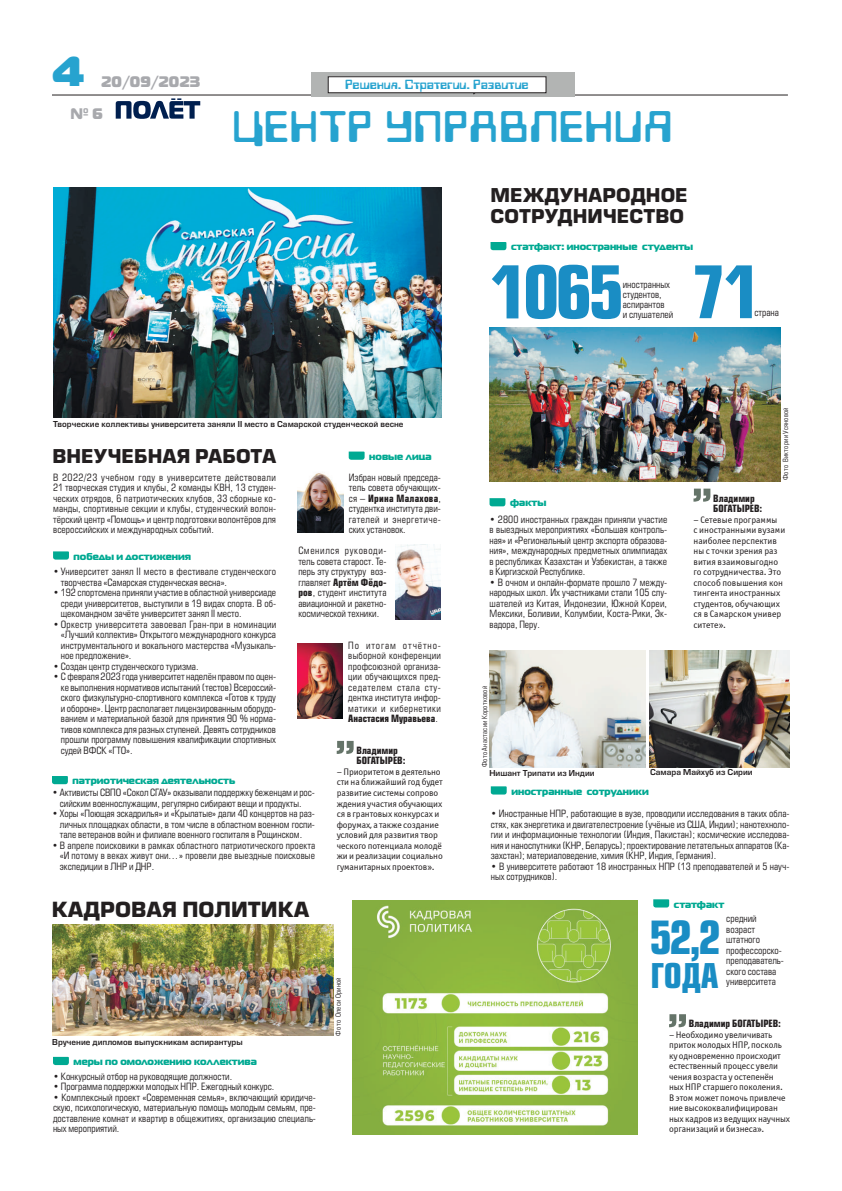
<style>
.page{position:relative;width:842px;height:1191px;background:#fff}
.page>*{position:absolute;margin:0;border:0;box-sizing:border-box;transform-origin:0 0}
.t1{font:700 70.9px "Europe Cond";color:#1a8dc4}
.t2{font:48.7px "Techno 28";color:#27a3cf}
.t3{font:700 44.6px "Europe Cond";color:#1a8dc4}
.t4{font:41.7px "Magistral Black C";color:#27a3cf}
.t5{font:700 33.3px "Europe Cond";color:#1a8dc4}
.t6{font:700 20.4px "Europe";letter-spacing:.12em;color:#231f20}
.t7{font:700 18.6px/20.4px "Europe";color:#231f20}
.t8{font:15.3px "Magistral Black C";color:#a8a9ad}
.t9{font:14.6px "Techno 28";letter-spacing:-.01em;color:#27a3cf}
.t10{font:10px "Magistral Black C";color:#00a992}
.t11{font:9.8px/10.5px "Europe Cond";color:#231f20;text-align:justify}
.t12{font:9.8px/10.5px "Europe Cond";letter-spacing:.02em;color:#231f20}
.t13{font:700 9.8px/10.5px "Europe Cond";color:#231f20}
.t14{font:9.5px/10.5px "Officina Sans C";letter-spacing:-.01em;color:#231f20}
.t15{font:8px "Europe Demi";color:#231f20}
.t16{font:7px "Europe Cond";letter-spacing:.04em;color:#231f20}
.s1{font-weight:700}
.s2{font-size:70.4px}
</style>
<div class="page">
<hr style="left:52px;top:95px;width:736px;height:1px;background:#231f20">
<div style="left:311px;top:72px;width:264px;height:24px;background:#b2b4b3"></div>
<svg style="left:459px;top:93px;width:18px;height:2px"></svg>
<div style="left:328px;top:77px;width:218px;height:16px;background:#fff"></div>
<div style="left:328px;top:76px;width:218px;height:17px;border:1px solid #231f20"></div>
<svg style="left:53px;top:551px;width:16px;height:8px"></svg>
<svg style="left:52px;top:776px;width:16px;height:8px"></svg>
<svg style="left:53px;top:1056px;width:16px;height:9px"></svg>
<svg style="left:349px;top:451px;width:16px;height:9px"></svg>
<svg style="left:489px;top:498px;width:16px;height:8px"></svg>
<img style="left:53px;top:187px;width:388px;height:231px">
<img style="left:297px;top:473px;width:46px;height:59px">
<img style="left:395px;top:544px;width:46px;height:75px">
<img style="left:297px;top:643px;width:46px;height:75px">
<svg style="left:653px;top:899px;width:16px;height:8px"></svg>
<svg style="left:490px;top:242px;width:16px;height:8px"></svg>
<svg style="left:491px;top:786px;width:16px;height:8px"></svg>
<svg style="left:669px;top:1014px;width:17px;height:13px"></svg>
<svg style="left:337px;top:741px;width:17px;height:13px"></svg>
<img style="left:353px;top:900px;width:284px;height:234px">
<img style="left:53px;top:924px;width:280px;height:111px">
<img style="left:490px;top:327px;width:290px;height:154px">
<svg style="left:693px;top:488px;width:17px;height:13px"></svg>
<img style="left:649px;top:650px;width:141px;height:117px">
<img style="left:490px;top:650px;width:156px;height:117px">
<svg style="left:116px;top:98px;width:84px;height:21px"></svg>
<h3 class="t4" style="left:52px;top:44px;width:34px">4</h3>
<h3 class="t8" style="left:101px;top:71px;width:100px">20/09/2023</h3>
<h3 class="t9" style="left:345px;top:78px;width:185px">Решения. Стратегии. Развитие</h3>
<h3 class="t8" style="left:70px;top:103px;width:34px">№ 6</h3>
<h2 class="t2" style="left:232px;top:104px;width:443px">центр управления</h2>
<h3 class="t7" style="left:490px;top:185px;width:199px">международное сотрудничество</h3>
<p class="t10" style="left:511px;top:240px;width:184px">статфакт: иностранные студенты</p>
<p class="t15" style="left:53px;top:420px;width:352px">Творческие коллективы университета заняли II место в Самарской студенческой весне</p>
<h3 class="t7" style="left:52px;top:446px;width:222px">Внеучебная работа</h3>
<p class="t10" style="left:369px;top:450px;width:64px">новые лица</p>
<p class="t11" style="left:349px;top:472px;width:94px">Избран новый председа&shy;тель совета обучающих&shy;ся – <span class="s1">Ирина Малахова</span>, студентка института дви&shy;гателей и энергетиче&shy;ских установок.</p>
<p class="t11" style="left:298px;top:545px;width:90px">Сменился руководи&shy;тель совета старост. Те&shy;перь эту структуру воз&shy;главляет <span class="s1">Артём Фёдо&shy;ров</span>, студент института авиационной и ракетно&shy;космической техники.</p>
<p class="t11" style="left:348px;top:640px;width:94px">По итогам отчётно&shy;выборной конференции профсоюзной организа&shy;ции обучающихся пред&shy;седателем стала сту&shy;дентка института инфор&shy;матики и кибернетики <span class="s1">Анастасия Муравьева</span>.</p>
<p class="t11" style="left:53px;top:472px;width:224px">В 2022/23 учебном году в университете действовали 21 творческая студия и клубы, 2 команды КВН, 13 студен&shy;ческих отрядов, 6 патриотических клубов, 33 сборные ко&shy;манды, спортивные секции и клубы, студенческий волон&shy;тёрский центр «Помощь» и центр подготовки волонтёров для всероссийских и международных событий.</p>
<p class="t10" style="left:74px;top:549px;width:119px">победы и достижения</p>
<p class="t12" style="left:61px;top:566px;width:217px;text-indent:-8px">• Университет занял II место в фестивале студенческого творчества «Самарская студенческая весна».</p>
<p class="t11" style="left:61px;top:587px;width:217px;text-indent:-8px">• 192 спортсмена приняли участие в областной универсиаде среди университетов, выступили в 19 видах спорта. В об&shy;щекомандном зачёте университет занял II место.</p>
<p class="t11" style="left:61px;top:619px;width:217px;text-indent:-8px">• Оркестр университета завоевал Гран-при в номинации «Лучший коллектив» Открытого международного конкурса инструментального и вокального мастерства «Музыкаль&shy;ное предложение».</p>
<p class="t11" style="left:53px;top:661px;width:147px">• Создан центр студенческого туризма.</p>
<p class="t11" style="left:61px;top:671px;width:217px;text-indent:-8px">• С февраля 2023 года университет наделён правом по оцен&shy;ке выполнения нормативов испытаний (тестов) Всероссий&shy;ского физкультурно-спортивного комплекса «Готов к труду и обороне». Центр располагает лицензированным оборудо&shy;ванием и материальной базой для принятия 90 % норма&shy;тивов комплекса для разных ступеней. Девять сотрудников прошли программу повышения квалификации спортивных судей ВФСК «ГТО».</p>
<p class="t10" style="left:73px;top:774px;width:164px">патриотическая деятельность</p>
<p class="t11" style="left:52px;top:787px;width:265px;text-align:center">• Активисты СВПО «Сокол СГАУ» оказывали поддержку беженцам и рос&shy;сийским военнослужащим, регулярно сибирают вещи и продукты.</p>
<p class="t11" style="left:60px;top:808px;width:257px;text-indent:-8px">• Хоры «Поющая эскадрилья» и «Крылатые» дали 40 концертов на раз&shy;личных площадках области, в том числе в областном военном госпи&shy;тале ветеранов войн и филиале военного госпиталя в Рощинском.</p>
<p class="t11" style="left:60px;top:839px;width:257px;text-indent:-8px">• В апреле поисковики в рамках областного патриотического проекта «И потому в веках живут они…» провели две выездные поисковые экспедиции в ЛНР и ДНР.</p>
<p class="t13" style="left:356px;top:745px;width:51px">Владимир<br>БогатырЕв:</p>
<p class="t14" style="left:337px;top:766px;width:111px">– П риоритетом в деятельно сти на ближайший год будет развитие системы сопрово ждения участия обучающих ся в грантовых конкурсах и форумах, а также создание условий для развития твор ческого потенциала молодё жи и реализации социально&shy;гуманитарных проектов».</p>
<h3 class="t6" style="left:52px;top:897px;width:256px">кадровая политика</h3>
<p class="t15" style="left:52px;top:1036px;width:192px">Вручение дипломов выпускникам аспирантуры</p>
<p class="t10" style="left:74px;top:1055px;width:185px">меры по омоложению коллектива</p>
<p class="t11" style="left:53px;top:1070px;width:181px">• Конкурсный отбор на руководящие должности.</p>
<p class="t11" style="left:53px;top:1081px;width:223px">• Программа поддержки молодых НПР. Ежегодный конкурс.</p>
<p class="t11" style="left:53px;top:1091px;width:265px">• Комплексный проект «Современная семья», включающий юридиче&shy;скую, психологическую, материальную помощь молодым семьям, пре&shy;доставление комнат и квартир в общежитиях, организацию специаль&shy;ных мероприятий.</p>
<p class="t16" style="left:334px;top:1035px;width:59px;rotate:-90deg">Фото Олеси Ориной</p>
<h1 class="t1" style="left:490px;top:245px;width:271px">1065 <span class="s2">71</span></h1>
<p class="t11" style="left:623px;top:279px;width:52px;line-height:10px;text-align:left">иностранных студентов, аспирантов<br>и слушателей</p>
<p class="t11" style="left:754px;top:307px;width:26px">страна</p>
<p class="t10" style="left:510px;top:496px;width:38px">факты</p>
<p class="t11" style="left:489px;top:514px;width:179px">• 2800 иностранных граждан приняли участие в выездных мероприятиях «Большая контроль&shy;ная» и «Региональный центр экспорта образова&shy;ния», международных предметных олимпиадах в республиках Казахстан и Узбекистан, а также в Киргизской Республике.</p>
<p class="t11" style="left:489px;top:577px;width:179px">• В очном и онлайн-формате прошло 7 между&shy;народных школ. Их участниками стали 105 слу&shy;шателей из Китая, Индонезии, Южной Кореи, Мексики, Боливии, Колумбии, Коста-Рики, Эк&shy;вадора, Перу.</p>
<p class="t16" style="left:480px;top:767px;width:83px;rotate:-90deg">Фото Анастасии Коротковой</p>
<p class="t16" style="left:781px;top:480px;width:74px;rotate:-90deg">Фото Виктории Усяновой</p>
<p class="t13" style="left:713px;top:492px;width:51px">Владимир<br>БогатырЕв:</p>
<p class="t14" style="left:693px;top:514px;width:93px">– Сетевые программы<br>с иностранными вузами наиболее перспектив ны с точки зрения раз вития взаимовыгодно го сотрудничества. Это способ повышения кон тингента иностранных студентов, обучающих ся в Самарском универ ситете».</p>
<p class="t15" style="left:489px;top:768px;width:107px">Нишант Трипати из Индии</p>
<p class="t15" style="left:650px;top:767px;width:104px">Самара Майхуб из Сирии</p>
<p class="t10" style="left:511px;top:784px;width:139px">иностранные сотрудники</p>
<p class="t11" style="left:491px;top:808px;width:300px">• Иностранные НПР, работающие в вузе, проводили исследования в таких обла&shy;стях, как энергетика и двигателестроение (учёные из США, Индии); нанотехноло&shy;гии и информационные технологии (Индия, Пакистан); космические исследова&shy;ния и наноспутники (КНР, Беларусь); проектирование летательных аппаратов (Ка&shy;захстан); материаловедение, химия (КНР, Индия, Германия).</p>
<p class="t11" style="left:491px;top:860px;width:300px">• В университете работают 18 иностранных НПР (13 преподавателей и 5 науч&shy;ных сотрудников).</p>
<p class="t10" style="left:674px;top:897px;width:52px">статфакт</p>
<p class="t11" style="left:726px;top:913px;width:59px;text-align:left">средний возраст штатного профессорско&shy;преподаватель&shy;ского состава университета</p>
<h3 class="t3" style="left:649px;top:908px;width:74px">52,2</h3>
<h3 class="t5" style="left:650px;top:953px;width:51px">года</h3>
<p class="t13" style="left:689px;top:1018px;width:94px">Владимир БогатырЕв:</p>
<p class="t14" style="left:669px;top:1029px;width:115px">– Н еобходимо увеличивать приток молодых НПР, посколь ку одновременно происходит естественный процесс увели чения возраста у остепенён ных НПР</p>
<p class="t14" style="left:669px;top:1082px;width:123px;text-indent:34px">старшего поколения.<br>В этом может помочь привлече ние высококвалифицирован ных кадров из ведущих научных организаций и бизнеса».</p>
</div>
